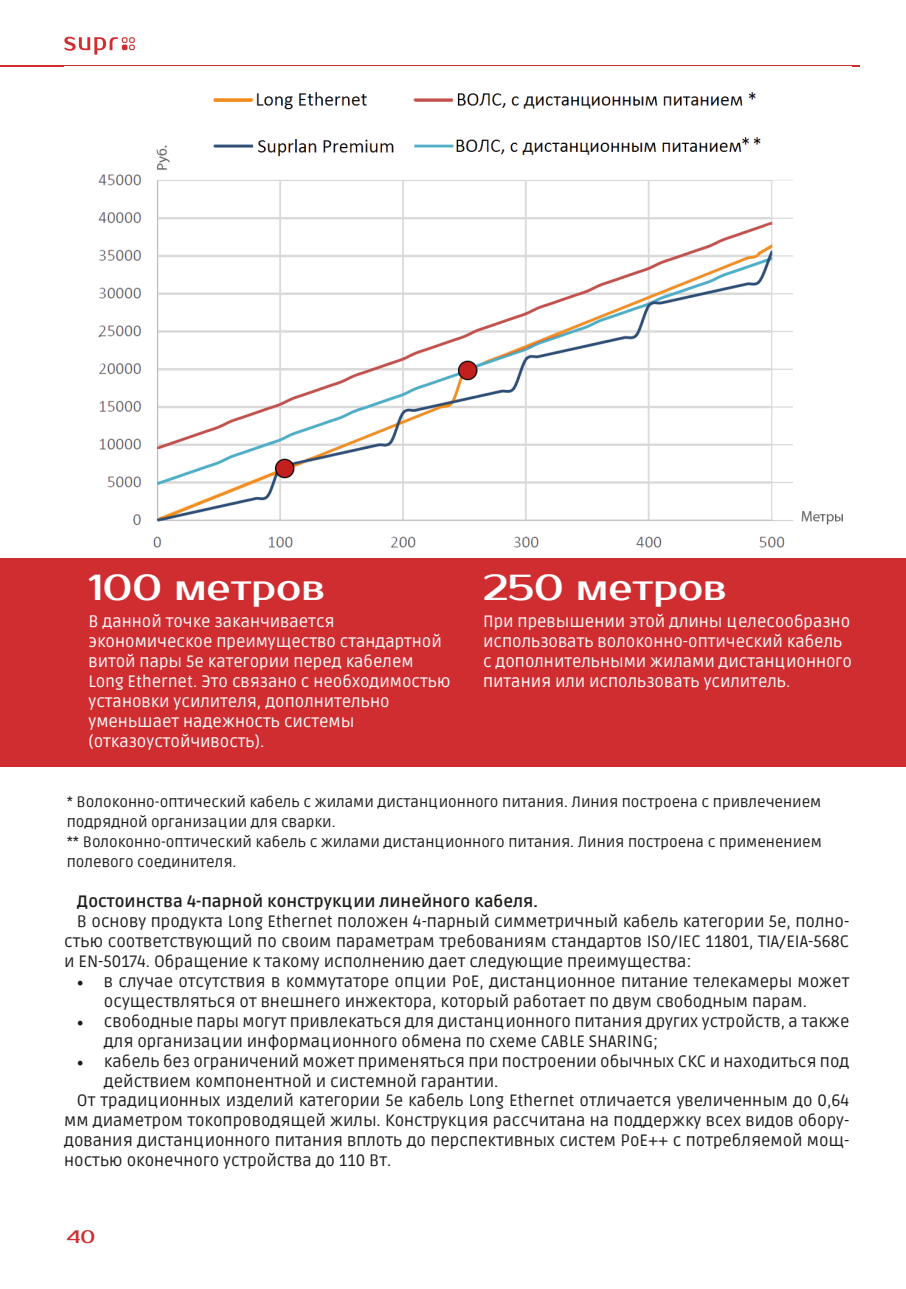
<style>
.page{position:relative;width:906px;height:1289px;background:#fff}
.page>*{position:absolute;margin:0;border:0;box-sizing:border-box;transform-origin:0 0}
.t1{font:36px "Prosto One";color:#fff}
.t2{font:18px "Prosto One";color:#d02d2f}
.t3{font:16.5px/20px "Ruda";color:#1d1d1b}
.t4{font:16.5px/20px "Ruda";color:#fff}
.t5{font:700 16.5px "Ruda";color:#1d1d1b}
.t6{font:15px/20px "Ruda";color:#1d1d1b}
.s1{font-family:"Minion Pro";font-size:18px}
</style>
<div class="page">
<hr style="left:0;top:65px;width:859px;height:2px;background:#d02d30">
<svg style="left:64px;top:37px;width:71px;height:18px"></svg>
<img style="left:98px;top:92px;width:745px;height:456px">
<div style="left:0;top:558px;width:906px;height:208px;background:#d02d30"></div>
<h1 class="t1" style="left:88px;top:565px;width:238px">100 метров</h1>
<h1 class="t1" style="left:483px;top:565px;width:245px">250 метров</h1>
<p class="t4" style="left:88px;top:610px;width:363px">В данной точке заканчивается экономическое преимущество стандартной витой пары 5е категории перед кабелем Long Ethernet. Это связано с необходимостью установки усилителя, дополнительно уменьшает надежность системы (отказоустойчивость).</p>
<p class="t4" style="left:483px;top:610px;width:370px">При превышении этой длины целесообразно использовать волоконно-оптический кабель с дополнительными жилами дистанционного питания или использовать усилитель.</p>
<p class="t6" style="left:67px;top:790px;width:756px">* Волоконно-оптический кабель с жилами дистанционного питания. Линия построена с привлечением подрядной организации для сварки.<br>** Волоконно-оптический кабель с жилами дистанционного питания. Линия построена с применением полевого соединителя.</p>
<p class="t5" style="left:77px;top:889px;width:462px">Достоинства 4-парной конструкции линейного кабеля.</p>
<p class="t3" style="left:64px;top:910px;width:786px;text-align:justify;text-indent:13px">В основу продукта Long Ethernet положен 4-парный симметричный кабель категории 5е, полно&shy;стью соответствующий по своим параметрам требованиям стандартов ISO/IEC 11801, TIA/EIA-568C и EN-50174. Обращение к такому исполнению дает следующие преимущества:</p>
<p class="t3" style="left:104px;top:969px;width:747px;text-indent:-27px"><span class="s1">•</span> в случае отсутствия в коммутаторе опции РоЕ, дистанционное питание телекамеры может осуществляться от внешнего инжектора, который работает по двум свободным парам.</p>
<p class="t3" style="left:104px;top:1009px;width:747px;text-indent:-27px"><span class="s1">•</span> свободные пары могут привлекаться для дистанционного питания других устройств, а также для организации информационного обмена по схеме CABLE SHARING;</p>
<p class="t3" style="left:77px;top:1049px;width:774px"><span class="s1">•</span> кабель без ограничений может применяться при построении обычных СКС и находиться под</p>
<p class="t3" style="left:104px;top:1069px;width:396px">действием компонентной и системной гарантии.</p>
<p class="t3" style="left:77px;top:1089px;width:774px">От традиционных изделий категории 5е кабель Long Ethernet отличается увеличенным до 0,64</p>
<p class="t3" style="left:64px;top:1109px;width:786px">мм диаметром токопроводящей жилы. Конструкция рассчитана на поддержку всех видов обору-</p>
<p class="t3" style="left:64px;top:1129px;width:786px">дования дистанционного питания вплоть до перспективных систем РоЕ++ с потребляемой мощ-</p>
<p class="t3" style="left:64px;top:1149px;width:328px">ностью оконечного устройства до 110 Вт.</p>
<p class="t2" style="left:67px;top:1225px;width:30px">40</p>
</div>
